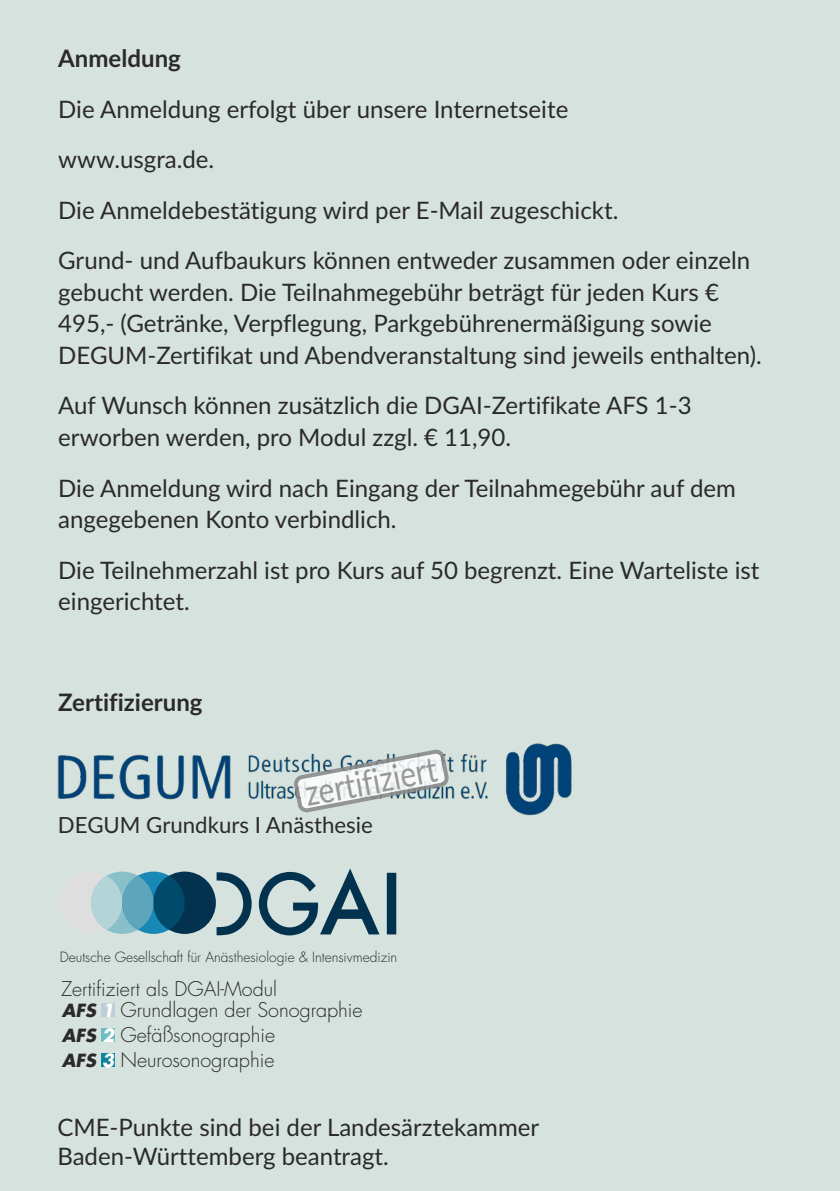
<style>
.page{position:relative;width:840px;height:1191px;background:#fff}
.page>*{position:absolute;margin:0;border:0;box-sizing:border-box;transform-origin:0 0}
.t1{font:35.4px "Lato";color:rgb(137 137 137/.87);scale:.84 1}
.t2{font:24px/31.6px "Lato";color:#2b2a29}
.t3{font:700 24px "Lato";color:#2b2a29}
.t4{font:22.2px "Lato";color:#2b2a29}
.t5{font:300 19.8px/25.2px "Futura LT Pro";color:#2b2a29}
.t6{font:300 13.8px "Futura LT Pro";color:#2b2a29}
.s1{font-weight:700;font-style:italic;font-size:17.6px}
.s2{font-weight:700;font-style:italic;font-size:17.6px;color:#fefefe}
</style>
<div class="page">
<div style="left:0;top:0;width:839px;height:1191px;background:#d5e2dd"></div>
<img style="left:57px;top:743px;width:515px;height:73px">
<svg style="left:294px;top:749px;width:154px;height:63px"></svg>
<div style="left:101px;top:1004px;width:13px;height:13px;background:#bdced6"></div>
<div style="left:101px;top:1028px;width:13px;height:13px;background:#6bbdc6"></div>
<div style="left:101px;top:1053px;width:13px;height:13px;background:#10849c"></div>
<svg style="left:386px;top:872px;width:10px;height:62px"></svg>
<svg style="left:259px;top:868px;width:120px;height:67px"></svg>
<svg style="left:216px;top:872px;width:35px;height:63px"></svg>
<div style="left:60px;top:871px;width:62px;height:63px;background:#dedede;border-radius:50%"></div>
<div style="left:91px;top:871px;width:62px;height:63px;background:#89bfc9;border-radius:50%"></div>
<div style="left:122px;top:871px;width:62px;height:63px;background:#1888b6;border-radius:50%"></div>
<div style="left:153px;top:871px;width:63px;height:63px;background:#03324e;border-radius:50%"></div>
<div style="left:153px;top:875px;width:31px;height:54px;background:#004b6b;border-radius:50%"></div>
<div style="left:91px;top:875px;width:31px;height:54px;background:#b3d5d7;border-radius:50%"></div>
<div style="left:122px;top:875px;width:31px;height:54px;background:#5da5bb;border-radius:50%"></div>
<p class="t3" style="left:58px;top:48px;width:124px">Anmeldung</p>
<p class="t2" style="left:58px;top:85px;width:693px;line-height:50.4px">Die Anmeldung erfolgt über unsere Internetseite<br>www.usgra.de.<br>Die Anmeldebestätigung wird per E-Mail zugeschickt.<br>Grund- und Aufbaukurs können entweder zusammen oder einzeln</p>
<p class="t2" style="left:58px;top:277px;width:704px">gebucht werden. Die Teilnahmegebühr beträgt für jeden Kurs €<br>495,- (Getränke, Verpflegung, Parkgebührenermäßigung sowie<br>DEGUM-Zertifikat und Abendveranstaltung sind jeweils enthalten).</p>
<p class="t2" style="left:58px;top:391px;width:634px">Auf Wunsch können zusätzlich die DGAI-Zertifikate AFS 1-3 erworben werden, pro Modul zzgl. € 11,90.</p>
<p class="t2" style="left:58px;top:473px;width:679px">Die Anmeldung wird nach Eingang der Teilnahmegebühr auf dem angegebenen Konto verbindlich.</p>
<p class="t2" style="left:58px;top:555px;width:702px">Die Teilnehmerzahl ist pro Kurs auf 50 begrenzt. Eine Warteliste ist eingerichtet.</p>
<p class="t3" style="left:58px;top:692px;width:146px">Zertifizierung</p>
<h1 class="t1" style="left:302px;top:778px;width:160px;rotate:-11deg">zertifiziert</h1>
<p class="t4" style="left:58px;top:814px;width:316px">DEGUM Grundkurs I Anästhesie</p>
<p class="t6" style="left:60px;top:950px;width:339px">Deutsche Gesellschaft für Anästhesiologie &amp; Intensivmedizin</p>
<p class="t5" style="left:62px;top:998px;width:302px"><span class="s1">AFS</span> <span class="s2">1</span> Grundlagen der Sonographie<br><span class="s1">AFS</span> <span class="s2">2</span> Gefäßsonographie<br><span class="s1">AFS</span> <span class="s2">3</span> Neurosonographie</p>
<p class="t5" style="left:61px;top:977px;width:217px">Zertifiziert als DGAI-Modul</p>
<p class="t2" style="left:57px;top:1114px;width:483px;line-height:28.8px">CME-Punkte sind bei der Landesärztekammer<br>Baden-Württemberg beantragt.</p>
</div>
